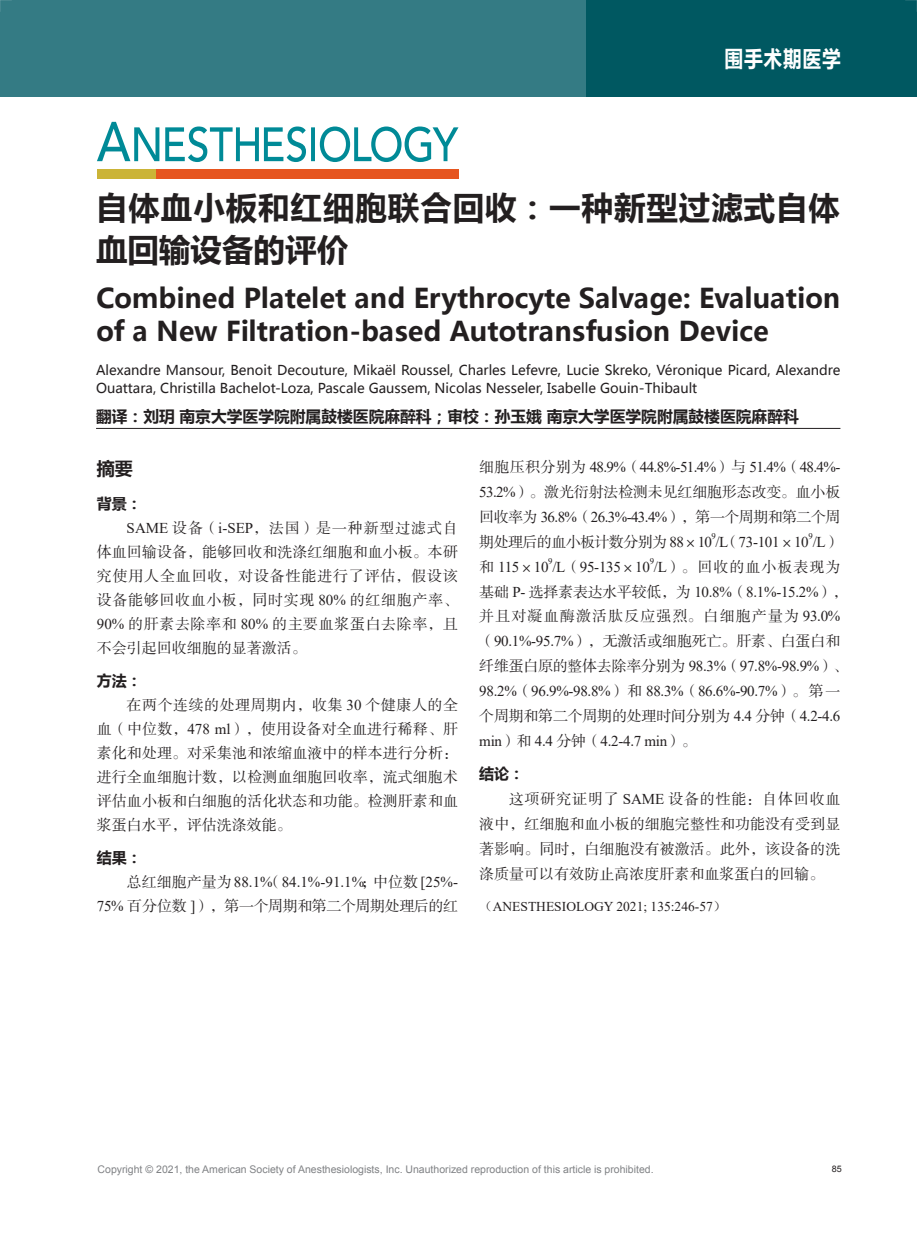
<style>
.page{position:relative;width:917px;height:1236px;background:#fff}
.page>*{position:absolute;margin:0;border:0;box-sizing:border-box;transform-origin:0 0}
.大标题{font:700 31.5px/42px "Microsoft Ya Hei";letter-spacing:.03em;color:#231f20}
.大标题英文{font:700 27px/33px "Microsoft Ya Hei";color:#231f20}
.t1{font:23.4px "FZLTCHJW GB1 0";color:#fff;scale:.83 1}
.标-1{font:700 18px "Microsoft Ya Hei";color:#231f20}
.翻译_审校{font:700 15.75px "Microsoft Ya Hei";color:#231f20}
.正文{font:15px/24.9px "FZSSK GBK1 0";color:#231f20;text-align:justify}
.正文-2{font:15px/24px "FZSSK GBK1 0";letter-spacing:-.03em;color:#231f20;text-align:right}
.正文-3{font:15px "Times New Roman";letter-spacing:-.02em;color:#231f20}
.小标{font:700 15px "Microsoft Ya Hei";color:#231f20}
.文前{font:13.5px/18px "Microsoft Ya Hei";color:#231f20}
.英文{font:13.5px "Times New Roman";color:#231f20}
.t2{font:10.5px "Arial";color:#808285}
.t3{font:9px "Arial";color:#231f20}
.正文-4{font:8.7px "Times New Roman";color:#231f20}
.s1{font-family:"Times New Roman"}
.s2{font-family:"FZSSK GBK1 0"}
.s3{font-family:"Sim Sun"}
</style>
<div class="page">
<div style="left:12px;top:0;width:904px;height:97px;background:#347b84"></div>
<div style="left:586px;top:0;width:330px;height:97px;background:#005861"></div>
<div style="left:149px;top:170px;width:309px;height:9px;background:#e6551f"></div>
<div style="left:97px;top:170px;width:58px;height:9px;background:#cbb437"></div>
<svg style="left:97px;top:122px;width:361px;height:40px"></svg>
<div style="left:0;top:0;width:12px;height:97px;background:#347b84"></div>
<hr style="left:96px;top:428px;width:744px;height:1px;background:#231f20">
<svg style="left:0;top:0;width:12px;height:12px"></svg>
<svg style="left:905px;top:0;width:12px;height:13px"></svg>
<h3 class="t1" style="left:724px;top:46px;width:142px">围手术期医学</h3>
<p class="大标题" style="left:96px;top:186px;width:745px">自体血小板和红细胞联合回收：一种新型过滤式自体血回输设备的评价</p>
<p class="大标题英文" style="left:96px;top:281px;width:745px">Combined Platelet and Erythrocyte Salvage: Evaluation of a New Filtration-based Autotransfusion Device</p>
<p class="文前" style="left:96px;top:361px;width:745px">Alexandre Mansour, Benoit Decouture, Mikaël Roussel, Charles Lefevre, Lucie Skreko, Véronique Picard, Alexandre<br>Ouattara, Christilla Bachelot-Loza, Pascale Gaussem, Nicolas Nesseler, Isabelle Gouin-Thibault</p>
<p class="翻译_审校" style="left:96px;top:405px;width:704px">翻译：刘玥 南京大学医学院附属鼓楼医院麻醉科；审校：孙玉娥 南京大学医学院附属鼓楼医院麻醉科</p>
<p class="标-1" style="left:97px;top:455px;width:37px">摘要</p>
<p class="小标" style="left:97px;top:493px;width:46px">背景：</p>
<p class="正文" style="left:97px;top:516px;width:362px;line-height:24px;text-indent:30px"><span class="s1">SAME</span> 设备（<span class="s1">i-SEP</span>，法国）是一种新型过滤式自体血回输设备，能够回收和洗涤红细胞和血小板。本研究使用人全血回收，对设备性能进行了评估，假设该设备能够回收血小板，同时实现 <span class="s1">80%</span> 的红细胞产率、<span class="s1">90%</span> 的肝素去除率和 <span class="s1">80%</span> 的主要血浆蛋白去除率，且不会引起回收细胞的显著激活。</p>
<p class="小标" style="left:97px;top:670px;width:46px">方法：</p>
<p class="正文" style="left:97px;top:693px;width:363px;line-height:24px;text-indent:30px">在两个连续的处理周期内，收集 <span class="s1">30</span> 个健康人的全血（中位数，<span class="s1">478 ml</span>），使用设备对全血进行稀释、肝素化和处理。对采集池和浓缩血液中的样本进行分析：进行全血细胞计数，以检测血细胞回收率，流式细胞术评估血小板和白细胞的活化状态和功能。检测肝素和血浆蛋白水平，评估洗涤效能。</p>
<p class="小标" style="left:97px;top:847px;width:46px">结果：</p>
<p class="正文-2" style="left:97px;top:870px;width:362px">总红细胞产量为<span class="s1">88.1%</span>（<span class="s1">84.1%-91.1%</span>；中位数<span class="s1">[25%-<br>75%</span> 百分位数 <span class="s1">]</span>），第一个周期和第二个周期处理后的红</p>
<p class="正文" style="left:479px;top:455px;width:362px">细胞压积分别为 <span class="s1">48.9%</span>（<span class="s1">44.8%-51.4%</span>）与 <span class="s1">51.4%</span>（<span class="s1">48.4%- 53.2%</span>）。激光衍射法检测未见红细胞形态改变。血小板回收率为 <span class="s1">36.8%</span>（<span class="s1">26.3%-43.4%</span>），第一个周期和第二个周期处理后的血小板计数分别为 <span class="s1">88</span>×<span class="s1">10 /L</span>（<span class="s1">73-101</span>×<span class="s1">10 /L</span>）</p>
<p class="正文-4" style="left:711px;top:530px;width:6px">9</p>
<p class="正文-4" style="left:808px;top:530px;width:6px">9</p>
<p class="正文-3" style="left:479px;top:556px;width:362px"><span class="s2">和</span> 115<span class="s2">×</span>10 /L<span class="s2">（</span>95-135<span class="s2">×</span>10 /L<span class="s2">）。回收的血小板表现为</span></p>
<p class="正文-4" style="left:548px;top:555px;width:6px">9</p>
<p class="正文-4" style="left:649px;top:555px;width:6px">9</p>
<p class="正文" style="left:479px;top:579px;width:370px;text-align:left">基础 <span class="s1">P-</span> 选择素表达水平较低，为 <span class="s1">10.8%</span>（<span class="s1">8.1%-15.2%</span>），并且对凝血酶激活肽反应强烈。白细胞产量为 <span class="s1">93.0%</span>（<span class="s1">90.1%-95.7%</span>），无激活或细胞死亡。肝素、白蛋白和纤维蛋白原的整体去除率分别为 <span class="s1">98.3%</span>（<span class="s1">97.8%-98.9%</span>）、<span class="s1">98.2%</span>（<span class="s1">96.9%-98.8%</span>）和 <span class="s1">88.3%</span>（<span class="s1">86.6%-90.7%</span>）。第一个周期和第二个周期的处理时间分别为 <span class="s1">4.4</span> 分钟（<span class="s1">4.2-4.6 min</span>）和 <span class="s1">4.4</span> 分钟（<span class="s1">4.2-4.7 min</span>）。</p>
<p class="小标" style="left:479px;top:763px;width:46px">结论：</p>
<p class="正文" style="left:479px;top:787px;width:362px;text-indent:30px">这项研究证明了 <span class="s1">SAME</span> 设备的性能：自体回收血液中，红细胞和血小板的细胞完整性和功能没有受到显著影响。同时，白细胞没有被激活。此外，该设备的洗涤质量可以有效防止高浓度肝素和血浆蛋白的回输。</p>
<p class="英文" style="left:479px;top:896px;width:248px"><span class="s3">（</span>ANESTHESIOLOGY 2021; 135:246-57<span class="s3">）</span></p>
<p class="t2" style="left:98px;top:1162px;width:557px">Copyright © 2021, the American Society of Anesthesiologists, Inc. Unauthorized reproduction of this article is prohibited.</p>
<p class="t3" style="left:831px;top:1162px;width:12px">85</p>
</div>
